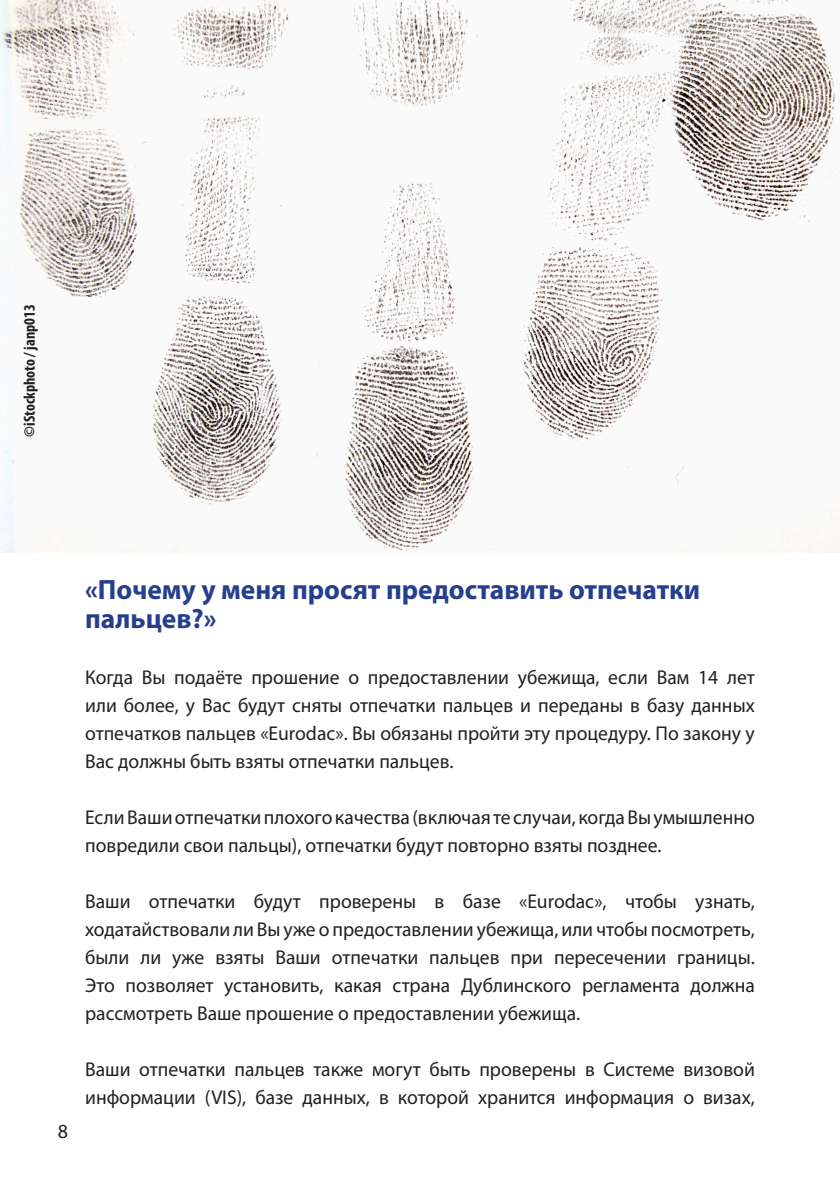
<style>
.page{position:relative;width:840px;height:1191px;background:#fff}
.page>*{position:absolute;margin:0;border:0;box-sizing:border-box;transform-origin:0 0}
.Default_question{font:700 28px/28px "Myriad Pro";color:#253f8e}
.Default{font:20px/28px "Myriad Pro";color:#231f20;text-align:justify}
.Footnote_Text{font:700 condensed 16px "Myriad Pro";color:#231f20}
</style>
<div class="page">
<img style="left:0;top:0;width:839px;height:553px">
<p class="Footnote_Text" style="left:20px;top:437px;width:134px;rotate:-90deg">©iStockphoto / janp013</p>
<p class="Default" style="left:58px;top:1117px;width:12px">8</p>
<p class="Default_question" style="left:85px;top:575px;width:616px">«Почему у меня просят предоставить отпечатки пальцев?»</p>
<p class="Default" style="left:85px;top:662px;width:670px">Когда Вы подаёте прошение о предоставлении убежища, если Вам 14 лет или более, у Вас будут сняты отпечатки пальцев и переданы в базу данных отпечатков пальцев «Eurodac». Вы обязаны пройти эту процедуру. По закону у Вас должны быть взяты отпечатки пальцев.</p>
<p class="Default" style="left:85px;top:802px;width:670px">Если Ваши отпечатки плохого качества (включая те случаи, когда Вы умышленно повредили свои пальцы), отпечатки будут повторно взяты позднее.</p>
<p class="Default" style="left:85px;top:886px;width:671px">Ваши отпечатки будут проверены в базе «Eurodac», чтобы узнать, ходатайствовали ли Вы уже о предоставлении убежища, или чтобы посмотреть, были ли уже взяты Ваши отпечатки пальцев при пересечении границы.<br>Это позволяет установить, какая страна Дублинского регламента должна рассмотреть Ваше прошение о предоставлении убежища.</p>
<p class="Default" style="left:85px;top:1054px;width:671px">Ваши отпечатки пальцев также могут быть проверены в Системе визовой информации (VIS), базе данных, в которой хранится информация о визах,</p>
</div>
